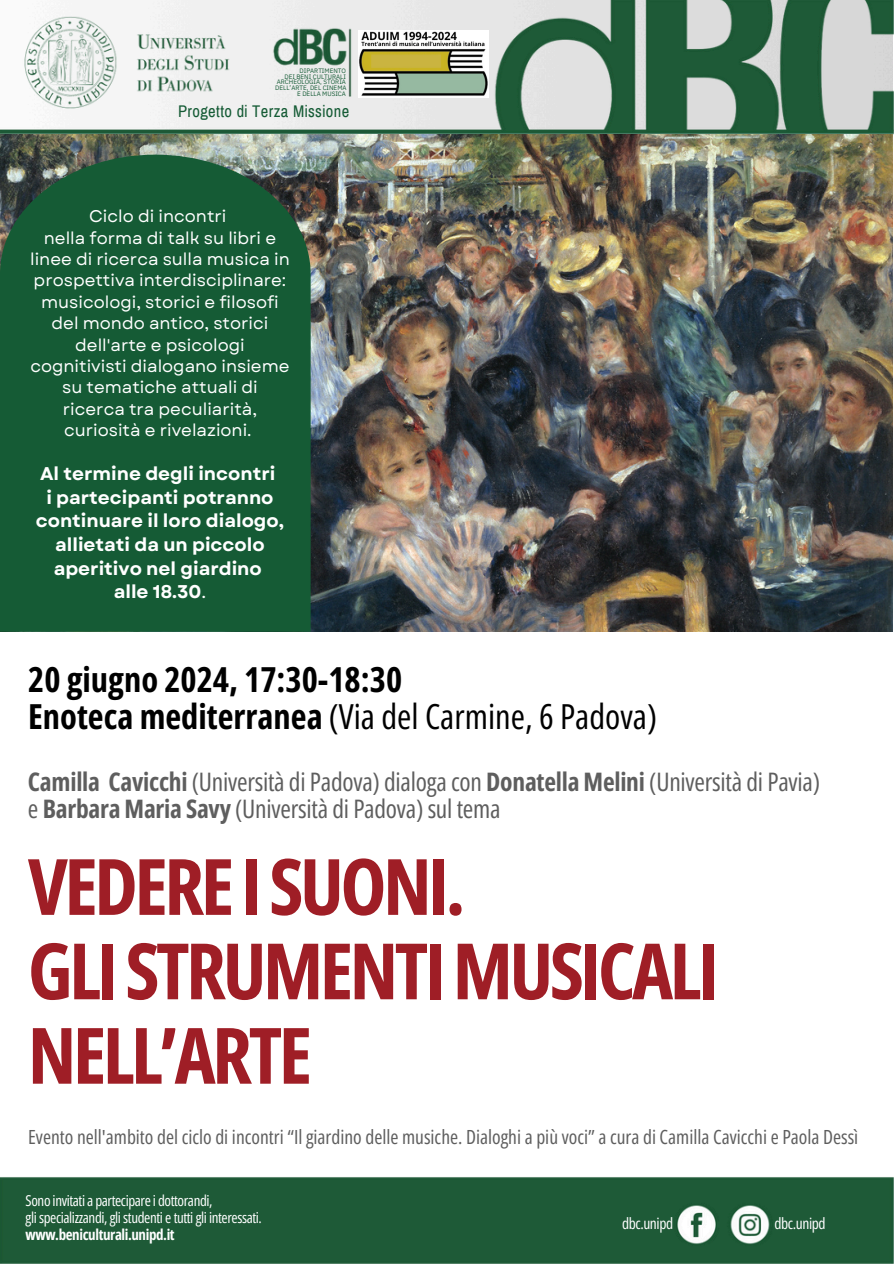
<style>
.page{position:relative;width:894px;height:1264px;background:#fff}
.page>*{position:absolute;margin:0;border:0;box-sizing:border-box;transform-origin:0 0}
.t1{font:700 77.85px/84.4px "Open Sans Condensed";letter-spacing:-.04em;color:#9f1e26}
.t2{font:700 34.5px/37.2px "Open Sans Condensed";color:#000}
.t3{font:25.5px/27px "Open Sans Condensed";letter-spacing:-.01em;color:#5e5e5e}
.t4{font:19.5px "Open Sans Condensed";color:#5e5e5e}
.t5{font:700 18.45px/23.7px "Garet";color:#fff;text-align:center}
.t6{font:16.95px/21.3px "Garet";color:#fff;text-align:center}
.t7{font:16.5px "Archivo Narrow";letter-spacing:.025em;color:#155b35}
.t8{font:15.45px "Open Sans Condensed";letter-spacing:-.025em;color:#fff}
.t9{font:15px/17px "Open Sans Condensed";letter-spacing:-.025em;color:#fff}
.t10{font:6.3px/5.7px "IBM Plex Sans";color:#155b35;text-align:right}
.s1{font-weight:400}
.s2{font-weight:700}
</style>
<div class="page">
<img style="left:0;top:0;width:893px;height:1263px">
<img style="left:0;top:134px;width:892px;height:497px">
<div style="left:0;top:155px;width:310px;height:476px;background:#155b35"></div>
<img style="left:358px;top:31px;width:130px;height:66px">
<p class="t10" style="left:299px;top:68px;width:48px">DIPARTIMENTO</p>
<p class="t10" style="left:275px;top:73px;width:73px">DEI BENI CULTURALI<br>ARCHEOLOGIA, STORIA<br>DELL’ARTE, DEL CINEMA<br>E DELLA MUSICA</p>
<h5 class="t7" style="left:178px;top:102px;width:173px">Progetto di Terza Missione</h5>
<h3 class="t6" style="left:30px;top:206px;width:261px">Ciclo di incontri<br>nella forma di talk su libri e linee di ricerca sulla musica in prospettiva interdisciplinare: musicologi, storici e filosofi del mondo antico, storici dell'arte e psicologi cognitivisti dialogano insieme su tematiche attuali di ricerca tra peculiarità, curiosità e rivelazioni.</h3>
<h1 class="t5" style="left:36px;top:462px;width:250px">Al termine degli incontri<br>i partecipanti potranno continuare il loro dialogo, allietati da un piccolo aperitivo nel giardino<br>alle 18.30<span class="s1">.</span></h1>
<p class="t2" style="left:28px;top:660px;width:630px">20 giugno 2024, 17:30-18:30<br>Enoteca mediterranea <span class="s1">(Via del Carmine, 6 Padova)</span></p>
<p class="t3" style="left:28px;top:767px;width:793px"><span class="s2">Camilla Cavicchi</span> (Università di Padova) dialoga con <span class="s2">Donatella Melini</span> (Università di Pavia) e <span class="s2">Barbara Maria Savy</span> (Università di Padova) sul tema</p>
<h5 class="t1" style="left:28px;top:842px;width:692px">VEDEREISUONI.<br>GLISTRUMENTIMUSICALI<br>NELL’ARTE</h5>
<h4 class="t4" style="left:28px;top:1123px;width:831px">Evento nell'ambito del ciclo di incontri “Il giardino delle musiche. Dialoghi a più voci” a cura di Camilla Cavicchi e Paola Dessì</h4>
<h5 class="t9" style="left:26px;top:1191px;width:238px">Sono invitati a partecipare i dottorandi,<br>gli specializzandi, gli studenti e tutti gli interessati. <span class="s2">www.beniculturali.unipd.it</span></h5>
<h4 class="t8" style="left:622px;top:1212px;width:53px">dbc.unipd</h4>
<h2 class="t8" style="left:774px;top:1212px;width:53px">dbc.unipd</h2>
</div>
